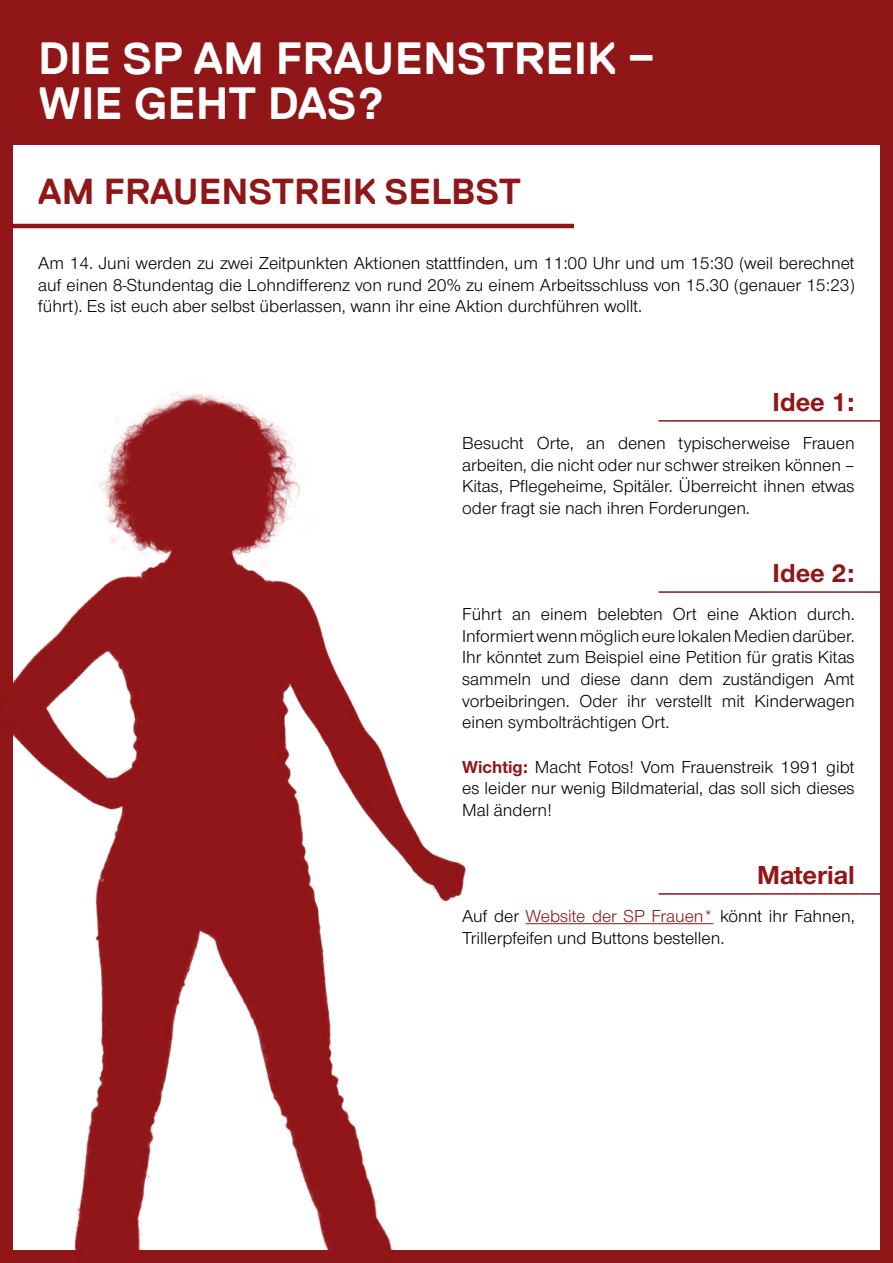
<style>
.page{position:relative;width:893px;height:1263px;background:#fff}
.page>*{position:absolute;margin:0;border:0;box-sizing:border-box;transform-origin:0 0}
.t1{font:700 45px/45px "Replica";color:#fff}
.t2{font:700 36px "Replica";color:#911618}
.t3{font:700 27px "Nimbus San Nov";color:#911618}
.t4{font:18px/21.6px "Nimbus San Nov";color:#000;text-align:justify}
.s1{font-weight:700;color:#911618}
.s2{color:#911618}
</style>
<div class="page">
<div style="left:0;top:0;width:13px;height:1263px;background:#911618"></div>
<div style="left:0;top:1250px;width:893px;height:13px;background:#911618"></div>
<div style="left:880px;top:0;width:13px;height:1263px;background:#911618"></div>
<img style="left:0;top:392px;width:466px;height:867px">
<div style="left:0;top:0;width:893px;height:145px;background:#911618"></div>
<hr style="left:0;top:224px;width:574px;height:4px;background:#911618">
<hr style="left:658px;top:420px;width:235px;height:2px;background:#911618">
<hr style="left:658px;top:591px;width:235px;height:2px;background:#911618">
<hr style="left:526px;top:923px;width:187px;height:1px;background:#911618">
<hr style="left:658px;top:893px;width:235px;height:2px;background:#911618">
<h1 class="t1" style="left:38px;top:36px;width:618px">DIE SP AM FRAUENSTREIK –<br>WIE GEHT DAS?</h1>
<h2 class="t2" style="left:38px;top:172px;width:484px">AM FRAUENSTREIK SELBST</h2>
<p class="t4" style="left:38px;top:253px;width:818px">Am 14. Juni werden zu zwei Zeitpunkten Aktionen stattfinden, um 11:00 Uhr und um 15:30 (weil berechnet auf einen 8-Stundentag die Lohndifferenz von rund 20% zu einem Arbeitsschluss von 15.30 (genauer 15:23) führt). Es ist euch aber selbst überlassen, wann ihr eine Aktion durchführen wollt.</p>
<h3 class="t3" style="left:773px;top:386px;width:84px">Idee 1:</h3>
<p class="t4" style="left:462px;top:432px;width:394px">Besucht Orte, an denen typischerweise Frauen arbeiten, die nicht oder nur schwer streiken können – Kitas, Pflegeheime, Spitäler. Überreicht ihnen etwas oder fragt sie nach ihren Forderungen.</p>
<h3 class="t3" style="left:773px;top:557px;width:84px">Idee 2:</h3>
<p class="t4" style="left:462px;top:603px;width:394px">Führt an einem belebten Ort eine Aktion durch.<br>Informiert wenn möglich eure lokalen Medien darüber.<br>Ihr könntet zum Beispiel eine Petition für gratis Kitas sammeln und diese dann dem zuständigen Amt vorbeibringen. Oder ihr verstellt mit Kinderwagen einen symbolträchtigen Ort.</p>
<p class="t4" style="left:462px;top:756px;width:394px"><span class="s1">Wichtig:</span> Macht Fotos! Vom Frauenstreik 1991 gibt es leider nur wenig Bildmaterial, das soll sich dieses Mal ändern!</p>
<h3 class="t3" style="left:757px;top:859px;width:99px">Material</h3>
<p class="t4" style="left:462px;top:905px;width:394px">Auf der <span class="s2">Website der SP Frauen*</span> könnt ihr Fahnen,<br>Trillerpfeifen und Buttons bestellen.</p>
</div>
